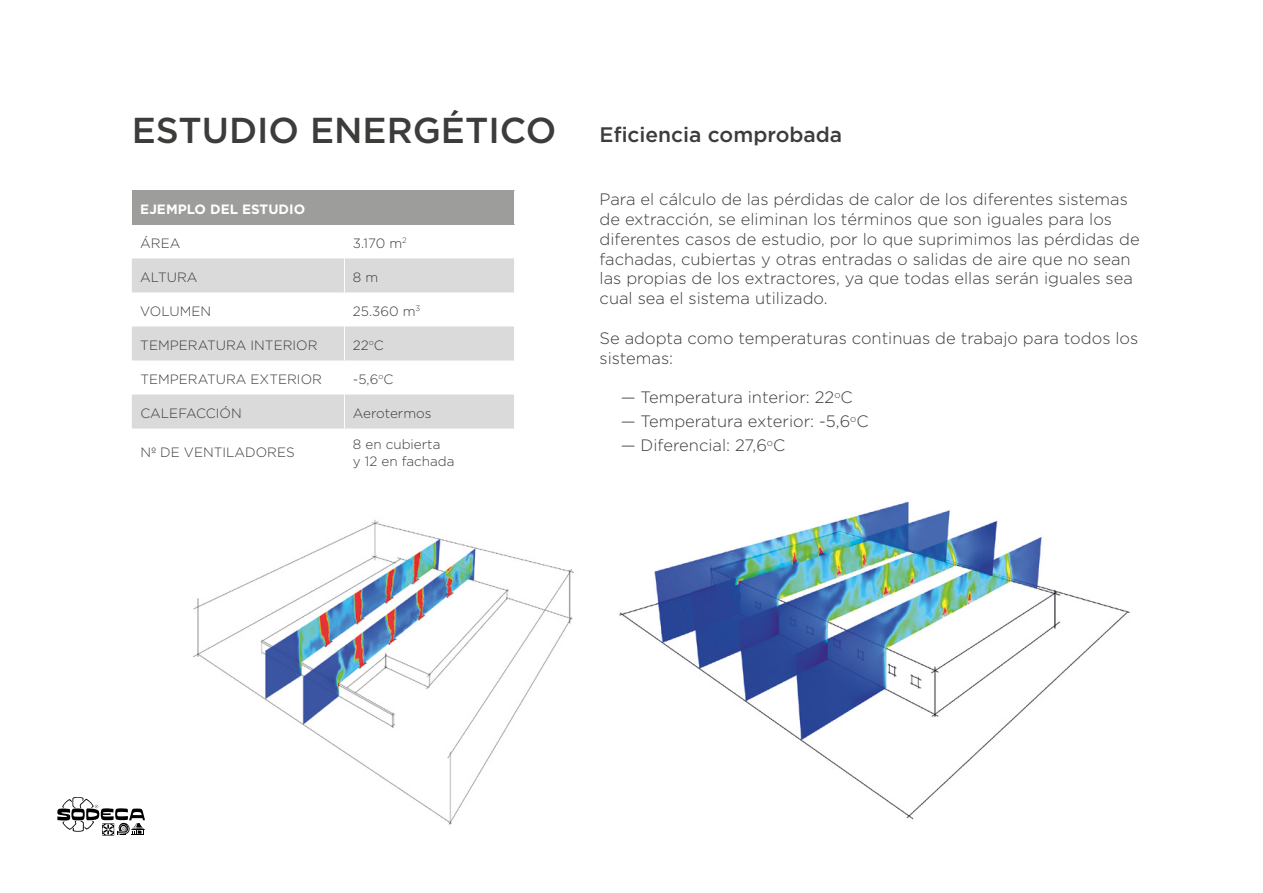
<style>
.page{position:relative;width:1263px;height:893px;background:#fff}
.page>*{position:absolute;margin:0;border:0;box-sizing:border-box;transform-origin:0 0}
.t1{font:500 36px "Gotham";color:#3c3c3b}
.t2{font:500 21px "Gotham";color:#3c3c3b}
.t3{font:300 16.5px/19.8px "Gotham";color:#3c3c3b}
.t4{font:300 13.5px/16.5px "Gotham";color:#3c3c3b}
.t5{font:700 13.5px "Gotham";color:#fff}
</style>
<div class="page">
<img style="left:193px;top:520px;width:381px;height:305px">
<img style="left:619px;top:501px;width:511px;height:319px">
<div style="left:132px;top:190px;width:382px;height:34px;background:#9d9d9c"></div>
<svg style="left:132px;top:258px;width:382px;height:171px;fill:#dadada"></svg>
<hr style="left:344px;top:258px;width:1px;height:34px;background:#fff">
<hr style="left:344px;top:326px;width:1px;height:34px;background:#fff">
<hr style="left:344px;top:394px;width:1px;height:35px;background:#fff">
<svg style="left:57px;top:797px;width:88px;height:39px"></svg>
<h1 class="t1" style="left:132px;top:109px;width:426px">ESTUDIO ENERGÉTICO</h1>
<p class="t5" style="left:140px;top:201px;width:166px">EJEMPLO DEL ESTUDIO</p>
<p class="t4" style="left:140px;top:234px;width:42px">ÁREA</p>
<p class="t4" style="left:353px;top:234px;width:55px">3.170 m<sup>2</sup></p>
<p class="t4" style="left:140px;top:268px;width:59px">ALTURA</p>
<p class="t4" style="left:353px;top:268px;width:27px">8 m</p>
<p class="t4" style="left:140px;top:302px;width:72px">VOLUMEN</p>
<p class="t4" style="left:353px;top:302px;width:69px">25.360 m<sup>3</sup></p>
<p class="t4" style="left:140px;top:336px;width:179px">TEMPERATURA INTERIOR</p>
<p class="t4" style="left:353px;top:336px;width:32px">22<sup>o</sup>C</p>
<p class="t4" style="left:140px;top:370px;width:183px">TEMPERATURA EXTERIOR</p>
<p class="t4" style="left:353px;top:370px;width:42px">-5,6<sup>o</sup>C</p>
<p class="t4" style="left:140px;top:404px;width:103px">CALEFACCIÓN</p>
<p class="t4" style="left:353px;top:404px;width:80px">Aerotermos</p>
<p class="t4" style="left:140px;top:444px;width:156px">Nº DE VENTILADORES</p>
<p class="t4" style="left:353px;top:436px;width:103px">8 en cubierta<br>y 12 en fachada</p>
<p class="t2" style="left:600px;top:123px;width:244px">Eficiencia comprobada</p>
<p class="t3" style="left:600px;top:189px;width:541px">Para el cálculo de las pérdidas de calor de los diferentes sistemas de extracción, se eliminan los términos que son iguales para los diferentes casos de estudio, por lo que suprimimos las pérdidas de fachadas, cubiertas y otras entradas o salidas de aire que no sean las propias de los extractores, ya que todas ellas serán iguales sea cual sea el sistema utilizado.</p>
<p class="t3" style="left:600px;top:328px;width:540px">Se adopta como temperaturas continuas de trabajo para todos los sistemas:</p>
<p class="t3" style="left:621px;top:387px;width:233px">— Temperatura interior: 22<sup>o</sup>C</p>
<p class="t3" style="left:621px;top:411px;width:249px">— Temperatura exterior: -5,6<sup>o</sup>C</p>
<p class="t3" style="left:621px;top:435px;width:166px">— Diferencial: 27,6<sup>o</sup>C</p>
</div>
